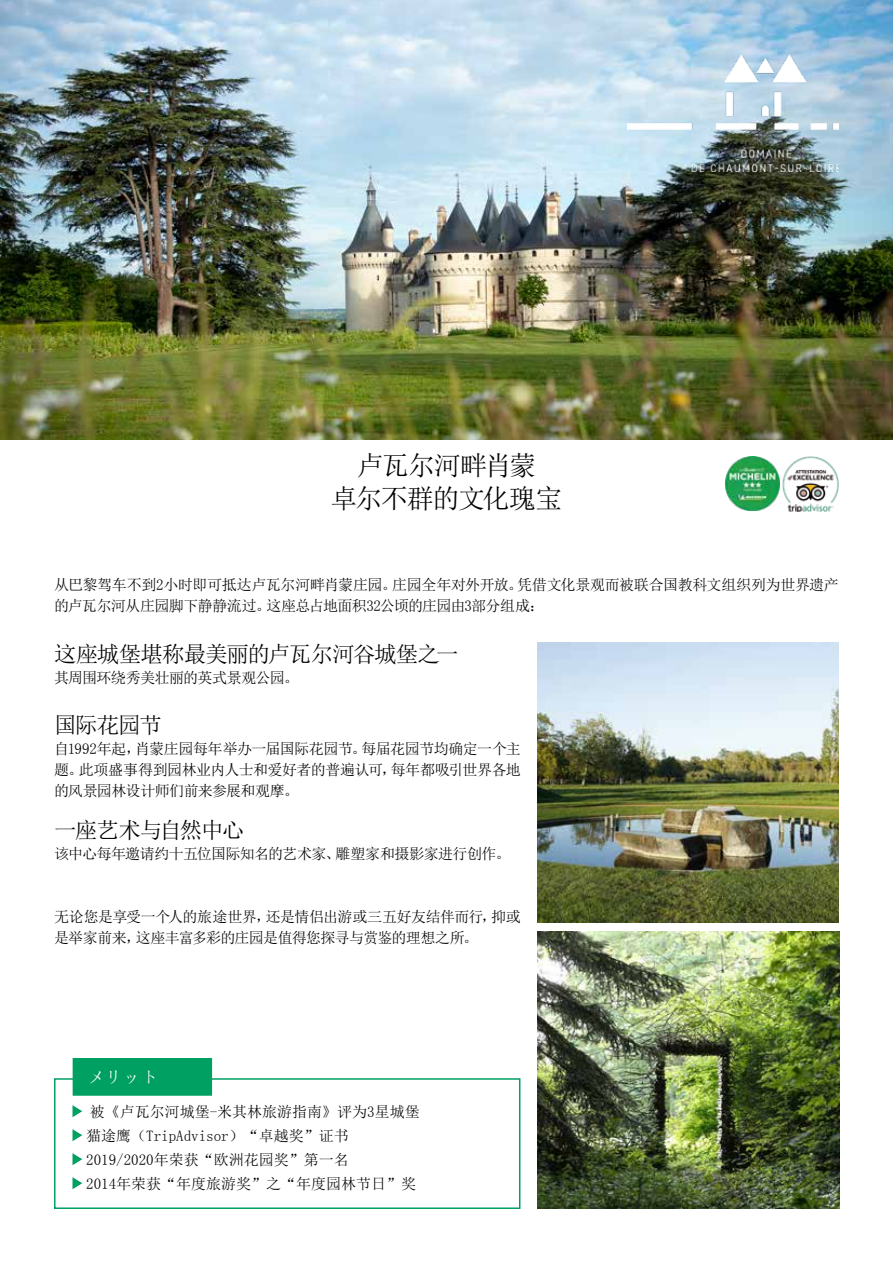
<style>
.page{position:relative;width:893px;height:1263px;background:#fff}
.page>*{position:absolute;margin:0;border:0;box-sizing:border-box;transform-origin:0 0}
.t1{font:27px/32.4px "Sim Sun";letter-spacing:-.05em;color:#000;text-align:center}
.t2{font:22.5px "Sim Sun";letter-spacing:-.055em;color:#000}
.t3{font:18px "Sim Sun";color:#fff}
.t4{font:15px/21px "Sim Sun";letter-spacing:-.03em;color:#000}
.t5{font:15px/24px "Sim Sun";color:#000}
</style>
<div class="page">
<img style="left:0;top:0;width:893px;height:440px">
<img style="left:628px;top:54px;width:211px;height:117px">
<img style="left:538px;top:642px;width:301px;height:281px">
<img style="left:538px;top:931px;width:301px;height:278px">
<svg style="left:73px;top:1105px;width:9px;height:12px"></svg>
<svg style="left:73px;top:1129px;width:9px;height:12px"></svg>
<svg style="left:73px;top:1153px;width:9px;height:12px"></svg>
<svg style="left:73px;top:1177px;width:9px;height:12px"></svg>
<div style="left:54px;top:1078px;width:466px;height:131px;border:2px solid #00a063"></div>
<div style="left:73px;top:1059px;width:138px;height:36px;background:#00a063"></div>
<div style="left:73px;top:1058px;width:139px;height:38px;border:2px solid #00a063"></div>
<img style="left:725px;top:456px;width:114px;height:55px">
<h1 class="t1" style="left:331px;top:449px;width:233px">卢瓦尔河畔肖蒙<br>卓尔不群的文化瑰宝</h1>
<p class="t4" style="left:54px;top:574px;width:786px">从巴黎驾车不到2小时即可抵达卢瓦尔河畔肖蒙庄园。庄园全年对外开放。凭借文化景观而被联合国教科文组织列为世界遗产的卢瓦尔河从庄园脚下静静流过。这座总占地面积32公顷的庄园由3部分组成：</p>
<h2 class="t2" style="left:54px;top:642px;width:406px">这座城堡堪称最美丽的卢瓦尔河谷城堡之一</h2>
<p class="t4" style="left:54px;top:667px;width:246px">其周围环绕秀美壮丽的英式景观公园。</p>
<h2 class="t2" style="left:54px;top:714px;width:110px">国际花园节</h2>
<p class="t4" style="left:54px;top:738px;width:468px;text-align:justify">自1992年起，肖蒙庄园每年举办一届国际花园节。每届花园节均确定一个主题。此项盛事得到园林业内人士和爱好者的普遍认可，每年都吸引世界各地的风景园林设计师们前来参展和观摩。</p>
<h2 class="t2" style="left:54px;top:819px;width:192px">一座艺术与自然中心</h2>
<p class="t4" style="left:54px;top:843px;width:458px">该中心每年邀请约十五位国际知名的艺术家、雕塑家和摄影家进行创作。</p>
<p class="t4" style="left:54px;top:906px;width:468px">无论您是享受一个人的旅途世界，还是情侣出游或三五好友结伴而行，抑或是举家前来，这座丰富多彩的庄园是值得您探寻与赏鉴的理想之所。</p>
<p class="t3" style="left:87px;top:1068px;width:73px">メリット</p>
<p class="t5" style="left:86px;top:1100px;width:335px">被《卢瓦尔河城堡-米其林旅游指南》评为3星城堡猫途鹰（TripAdvisor）“卓越奖”证书<br>2019/2020年荣获“欧洲花园奖”第一名<br>2014年荣获“年度旅游奖”之“年度园林节日”奖</p>
</div>
